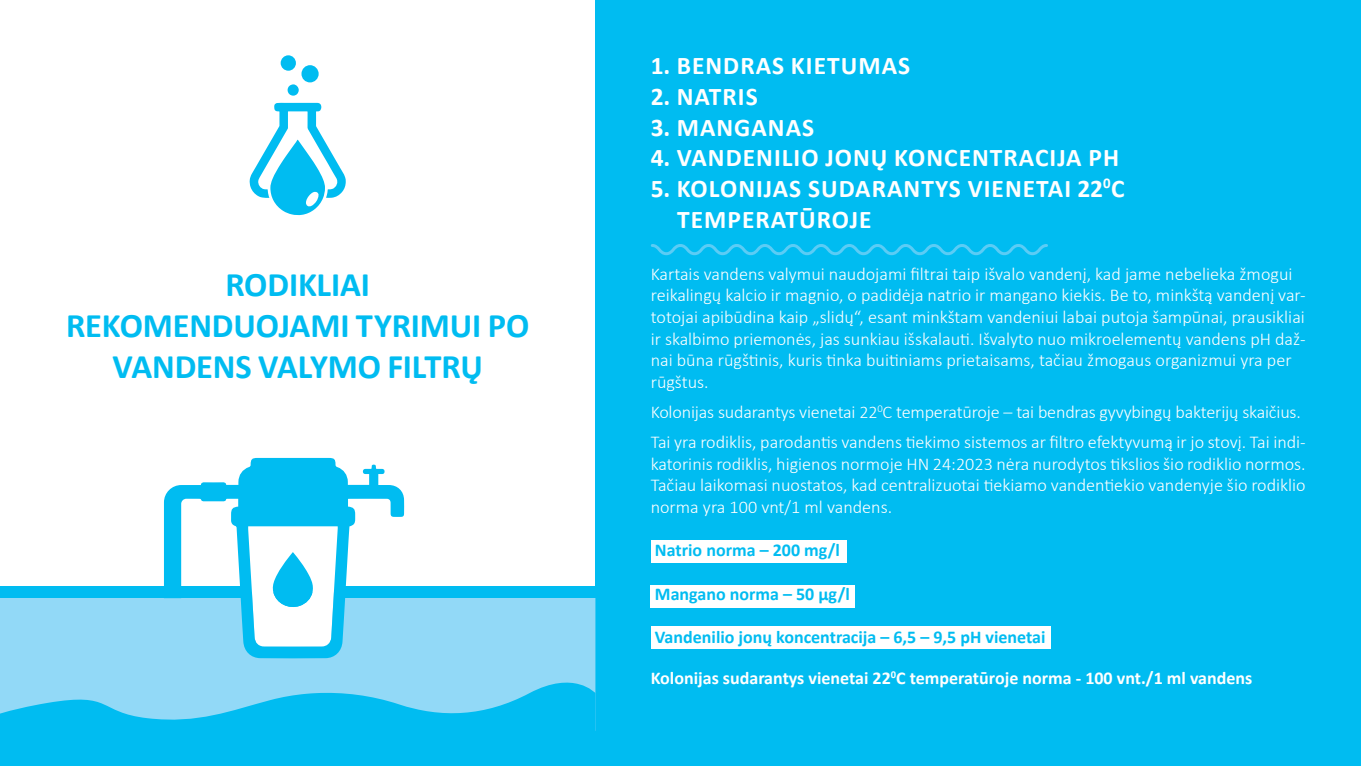
<style>
.page{position:relative;width:1361px;height:766px;background:#fff}
.page>*{position:absolute;margin:0;border:0;box-sizing:border-box;transform-origin:0 0}
.t1{font:700 34.5px/41.4px "Calibri";letter-spacing:-.005em;color:#00bcf1;text-align:center}
.t2{font:700 25.5px/30.6px "Calibri";letter-spacing:.04em;color:#fff}
.t3{font:300 18px/21.6px "Calibri";color:#fff}
.t4{font:700 18px "Calibri";color:#00bcf1}
.t5{font:700 18px "Calibri";color:#fff}
</style>
<div class="page">
<div style="left:595px;top:0;width:766px;height:765px;background:#00bcf1"></div>
<div style="left:0;top:598px;width:595px;height:71px;background:#92d9f7"></div>
<div style="left:0;top:586px;width:245px;height:12px;background:#00bcf1"></div>
<div style="left:338px;top:586px;width:257px;height:12px;background:#00bcf1"></div>
<svg style="left:0;top:669px;width:595px;height:96px;background:#35c6f3"></svg>
<svg style="left:164px;top:458px;width:240px;height:200px"></svg>
<svg style="left:272px;top:552px;width:41px;height:57px"></svg>
<div style="left:651px;top:539px;width:195px;height:23px;background:#fff"></div>
<div style="left:651px;top:584px;width:204px;height:23px;background:#fff"></div>
<div style="left:651px;top:626px;width:399px;height:23px;background:#fff"></div>
<svg style="left:249px;top:103px;width:97px;height:112px"></svg>
<div style="left:301px;top:65px;width:18px;height:17px;background:#00bcf1;border-radius:50%"></div>
<div style="left:281px;top:55px;width:15px;height:16px;background:#00bcf1;border-radius:50%"></div>
<div style="left:287px;top:84px;width:12px;height:12px;background:#00bcf1;border-radius:50%"></div>
<svg style="left:650px;top:244px;width:398px;height:12px"></svg>
<h1 class="t1" style="left:66px;top:263px;width:465px">RODIKLIAI<br>REKOMENDUOJAMI TYRIMUI PO<br>VANDENS VALYMO FILTRŲ</h1>
<h2 class="t2" style="left:651px;top:50px;width:261px">1. BENDRAS KIETUMAS</h2>
<h2 class="t2" style="left:651px;top:81px;width:109px">2. NATRIS</h2>
<h2 class="t2" style="left:651px;top:112px;width:165px">3. MANGANAS</h2>
<h2 class="t2" style="left:651px;top:142px;width:470px">4. VANDENILIO JONŲ KONCENTRACIJA PH</h2>
<h2 class="t2" style="left:677px;top:173px;width:449px;text-indent:-27px">5. KOLONIJAS SUDARANTYS VIENETAI 22<sup>0</sup>C<br>TEMPERATŪROJE</h2>
<p class="t3" style="left:651px;top:263px;width:656px">Kartais vandens valymui naudojami filtrai taip išvalo vandenį, kad jame nebelieka žmogui reikalingų kalcio ir magnio, o padidėja natrio ir mangano kiekis. Be to, minkštą vandenį var&shy;totojai apibūdina kaip „slidų“, esant minkštam vandeniui labai putoja šampūnai, prausikliai ir skalbimo priemonės, jas sunkiau išskalauti. Išvalyto nuo mikroelementų vandens pH daž&shy;nai būna rūgštinis, kuris tinka buitiniams prietaisams, tačiau žmogaus organizmui yra per rūgštus.</p>
<p class="t3" style="left:651px;top:396px;width:656px;line-height:30.2px">Kolonijas sudarantys vienetai 22<sup>0</sup>C temperatūroje – tai bendras gyvybingų bakterijų skaičius.<br>Tai yra rodiklis, parodantis vandens tiekimo sistemos ar filtro efektyvumą ir jo stovį. Tai indi-</p>
<p class="t3" style="left:651px;top:452px;width:656px;text-align:justify">katorinis rodiklis, higienos normoje HN 24:2023 nėra nurodytos tikslios šio rodiklio normos.<br>Tačiau laikomasi nuostatos, kad centralizuotai tiekiamo vandentiekio vandenyje šio rodiklio norma yra 100 vnt/1 ml vandens.</p>
<p class="t4" style="left:655px;top:537px;width:187px">Natrio norma – 200 mg/l</p>
<p class="t4" style="left:655px;top:580px;width:196px">Mangano norma – 50 µg/l</p>
<p class="t4" style="left:655px;top:624px;width:392px">Vandenilio jonų koncentracija – 6,5 – 9,5 pH vienetai</p>
<p class="t5" style="left:651px;top:665px;width:603px">Kolonijas sudarantys vienetai 22<sup>0</sup>C temperatūroje norma - 100 vnt./1 ml vandens</p>
</div>
